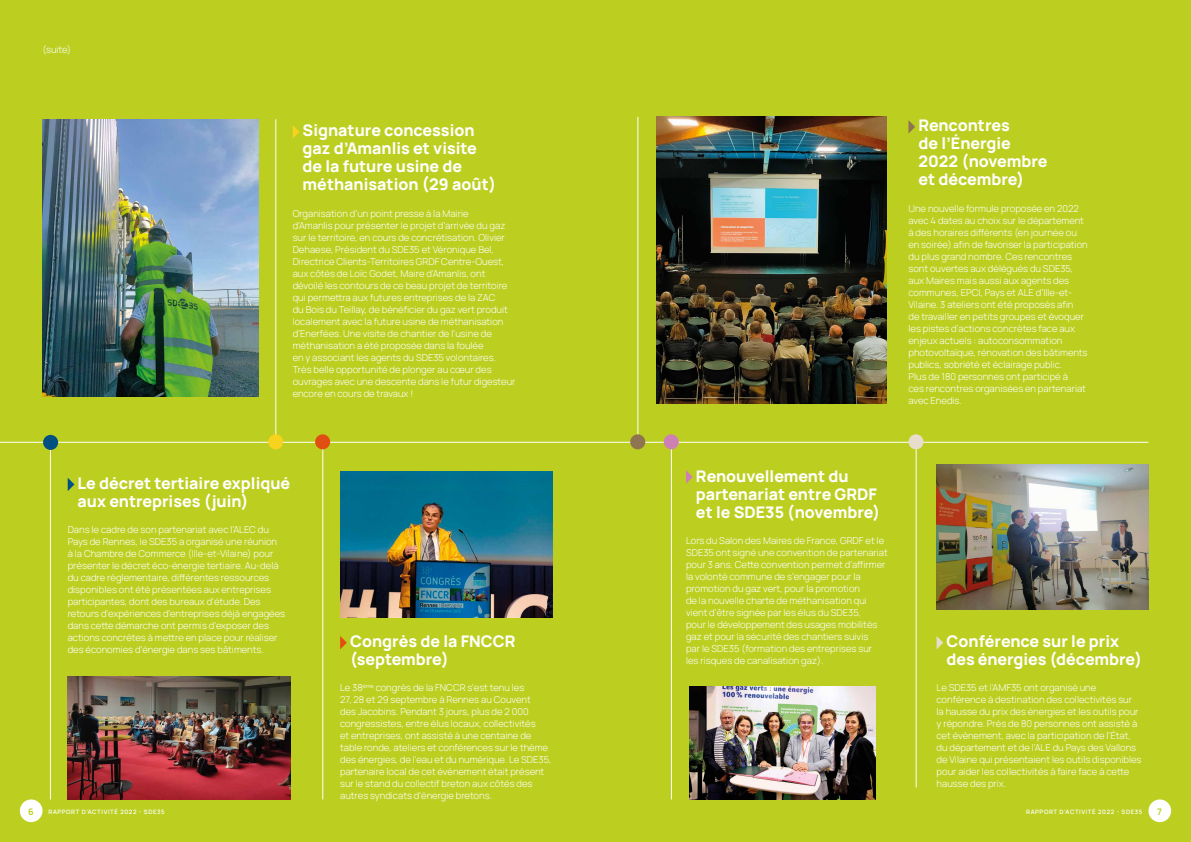
<style>
.page{position:relative;width:1191px;height:842px;background:#bccf21}
.page>*{position:absolute;margin:0;border:0;box-sizing:border-box;transform-origin:0 0}
.t1{font:800 16px/18px "Manrope";color:#fff}
.t2{font:300 9.5px/12px "Manrope";color:#fff}
.t3{font:700 9px "Manrope";color:#bccf21}
.t4{font:600 6px "Manrope";letter-spacing:.1em;color:#fff}
</style>
<div class="page">
<svg style="left:293px;top:125px;width:6px;height:13px"></svg>
<svg style="left:68px;top:478px;width:6px;height:13px"></svg>
<svg style="left:340px;top:636px;width:7px;height:13px"></svg>
<svg style="left:936px;top:636px;width:7px;height:13px"></svg>
<svg style="left:908px;top:120px;width:7px;height:14px"></svg>
<svg style="left:686px;top:470px;width:7px;height:14px"></svg>
<hr style="left:0;top:442px;width:1148px;height:1px;background:#fff">
<img style="left:43px;top:119px;width:216px;height:278px">
<img style="left:68px;top:677px;width:222px;height:122px">
<img style="left:340px;top:472px;width:213px;height:145px">
<img style="left:656px;top:117px;width:230px;height:287px">
<img style="left:936px;top:464px;width:212px;height:146px">
<img style="left:689px;top:686px;width:186px;height:113px">
<hr style="left:276px;top:119px;width:1px;height:323px;background:#fff">
<div style="left:268px;top:434px;width:15px;height:15px;background:#f7d21e;border-radius:50%"></div>
<hr style="left:322px;top:442px;width:1px;height:357px;background:#fff">
<hr style="left:671px;top:442px;width:1px;height:357px;background:#fff">
<div style="left:315px;top:434px;width:15px;height:15px;background:#e14e12;border-radius:50%"></div>
<div style="left:663px;top:434px;width:16px;height:15px;background:#ce80b4;border-radius:50%"></div>
<hr style="left:50px;top:442px;width:1px;height:357px;background:#fff">
<div style="left:43px;top:435px;width:15px;height:15px;background:#005081;border-radius:50%"></div>
<hr style="left:637px;top:117px;width:1px;height:325px;background:#fff">
<hr style="left:916px;top:449px;width:1px;height:338px;background:#fff">
<div style="left:630px;top:434px;width:15px;height:15px;background:#8e7450;border-radius:50%"></div>
<div style="left:908px;top:434px;width:15px;height:15px;background:#e8ddcb;border-radius:50%"></div>
<div style="left:1148px;top:799px;width:23px;height:23px;background:#fff;border-radius:50%"></div>
<div style="left:20px;top:799px;width:23px;height:23px;background:#fff;border-radius:50%"></div>
<p class="t2" style="left:43px;top:43px;width:30px">(suite)</p>
<h1 class="t1" style="left:303px;top:121px;width:195px">Signature concession gaz d’Amanlis et visite de la future usine de méthanisation (29 août)</h1>
<p class="t2" style="left:293px;top:207px;width:224px">Organisation d’un point presse à la Mairie<br>d’Amanlis pour présenter le projet d’arrivée du gaz sur le territoire, en cours de concrétisation. Olivier Dehaese, Président du SDE35 et Véronique Bel, Directrice Clients-Territoires GRDF Centre-Ouest, aux côtés de Loïc Godet, Maire d’Amanlis, ont dévoilé les contours de ce beau projet de territoire qui permettra aux futures entreprises de la ZAC<br>du Bois du Teillay, de bénéficier du gaz vert produit localement avec la future usine de méthanisation d’Enerfées. Une visite de chantier de l'usine de méthanisation a été proposée dans la foulée<br>en y associant les agents du SDE35 volontaires.<br>Très belle opportunité de plonger au cœur des ouvrages avec une descente dans le futur digesteur encore en cours de travaux !</p>
<h1 class="t1" style="left:78px;top:473px;width:214px">Le décret tertiaire expliqué aux entreprises (juin)</h1>
<p class="t2" style="left:68px;top:523px;width:219px">Dans le cadre de son partenariat avec l’ALEC du Pays de Rennes, le SDE35 a organisé une réunion<br>à la Chambre de Commerce (Ille-et-Vilaine) pour présenter le décret éco-énergie tertiaire. Au-delà du cadre règlementaire, différentes ressources disponibles ont été présentées aux entreprises participantes, dont des bureaux d'étude. Des retours d'expériences d'entreprises déjà engagées dans cette démarche ont permis d'exposer des actions concrètes à mettre en place pour réaliser des économies d’énergie dans ses bâtiments.</p>
<h1 class="t1" style="left:350px;top:632px;width:167px">Congrès de la FNCCR (septembre)</h1>
<p class="t2" style="left:340px;top:682px;width:213px">Le 38<sup>ème</sup> congrès de la FNCCR s'est tenu les<br>27, 28 et 29 septembre à Rennes au Couvent<br>des Jacobins. Pendant 3 jours, plus de 2 000 congressistes, entre élus locaux, collectivités<br>et entreprises, ont assisté à une centaine de table ronde, ateliers et conférences sur le thème des énergies, de l'eau et du numérique. Le SDE35, partenaire local de cet évènement était présent sur le stand du collectif breton aux côtés des autres syndicats d'énergie bretons.</p>
<h1 class="t1" style="left:918px;top:116px;width:131px">Rencontres<br>de l’Énergie<br>2022 (novembre et décembre)</h1>
<p class="t2" style="left:908px;top:202px;width:181px">Une nouvelle formule proposée en 2022 avec 4 dates au choix sur le département à des horaires différents (en journée ou en soirée) afin de favoriser la participation du plus grand nombre. Ces rencontres sont ouvertes aux délégués du SDE35, aux Maires mais aussi aux agents des communes, EPCI, Pays et ALE d’Ille-et-Vilaine. 3 ateliers ont été proposés afin<br>de travailler en petits groupes et évoquer les pistes d’actions concrètes face aux enjeux actuels : autoconsommation photovoltaïque, rénovation des bâtiments publics, sobriété et éclairage public.<br>Plus de 180 personnes ont participé à<br>ces rencontres organisées en partenariat avec Enedis.</p>
<h1 class="t1" style="left:696px;top:466px;width:186px">Renouvellement du partenariat entre GRDF et le SDE35 (novembre)</h1>
<p class="t2" style="left:686px;top:534px;width:203px">Lors du Salon des Maires de France, GRDF et le SDE35 ont signé une convention de partenariat pour 3 ans. Cette convention permet d’affirmer la volonté commune de s’engager pour la promotion du gaz vert, pour la promotion<br>de la nouvelle charte de méthanisation qui vient d’être signée par les élus du SDE35,<br>pour le développement des usages mobilités gaz et pour la sécurité des chantiers suivis<br>par le SDE35 (formation des entreprises sur<br>les risques de canalisation gaz).</p>
<h1 class="t1" style="left:946px;top:632px;width:197px">Conférence sur le prix des énergies (décembre)</h1>
<p class="t2" style="left:936px;top:682px;width:206px">Le SDE35 et l'AMF35 ont organisé une conférence à destination des collectivités sur la hausse du prix des énergies et les outils pour y répondre. Près de 80 personnes ont assisté à cet évènement, avec la participation de l'État, du département et de l’ALE du Pays des Vallons de Vilaine qui présentaient les outils disponibles pour aider les collectivités à faire face à cette hausse des prix.</p>
<p class="t3" style="left:28px;top:805px;width:7px">6</p>
<p class="t4" style="left:48px;top:808px;width:118px">RAPPORT D’ACTIVITÉ 2022 - SDE35</p>
<p class="t4" style="left:1026px;top:808px;width:118px">RAPPORT D’ACTIVITÉ 2022 - SDE35</p>
<p class="t3" style="left:1157px;top:805px;width:6px">7</p>
</div>
